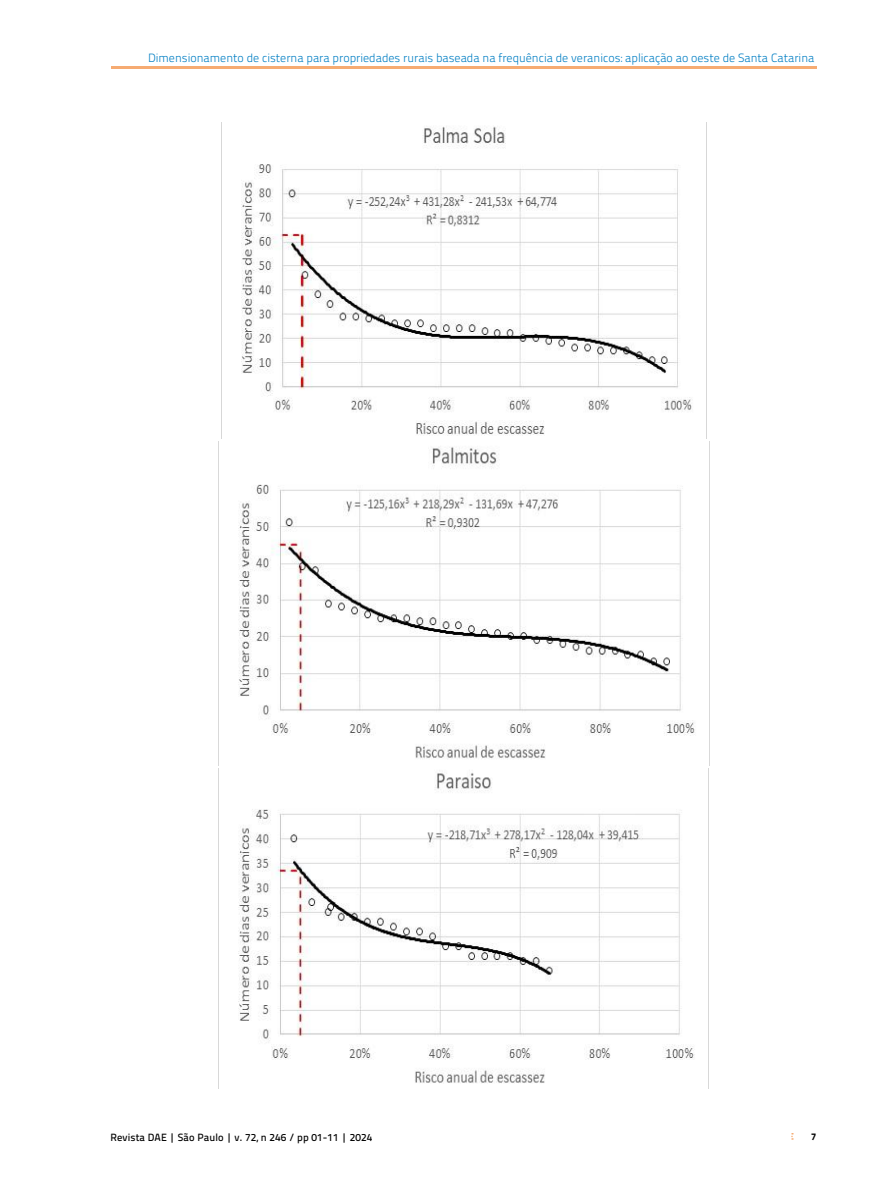
<style>
.page{position:relative;width:893px;height:1191px;background:#fff}
.page>*{position:absolute;margin:0;border:0;box-sizing:border-box;transform-origin:0 0}
.t1{font:300 12px "Titillium Text 22 L";color:#007ec3}
.t2{font:500 10.5px "Titillium Text 22 L";letter-spacing:.01em;color:#000}
.t3{font:800 9.75px "Titillium Text 22 L";color:#000}
</style>
<div class="page">
<svg style="left:791px;top:1133px;width:2px;height:6px"></svg>
<hr style="left:111px;top:66px;width:705px;height:3px;background:#f6ab72">
<img style="left:241px;top:126px;width:451px;height:310px">
<img style="left:218px;top:442px;width:477px;height:323px">
<img style="left:238px;top:768px;width:471px;height:320px">
<p class="t1" style="left:148px;top:49px;width:668px">Dimensionamento de cisterna para propriedades rurais baseada na frequência de veranicos: aplicação ao oeste de Santa Catarina</p>
<p class="t2" style="left:111px;top:1129px;width:263px">Revista DAE | São Paulo | v. 72, n 246 / pp 01-11 | 2024</p>
<p class="t3" style="left:811px;top:1129px;width:7px">7</p>
</div>
